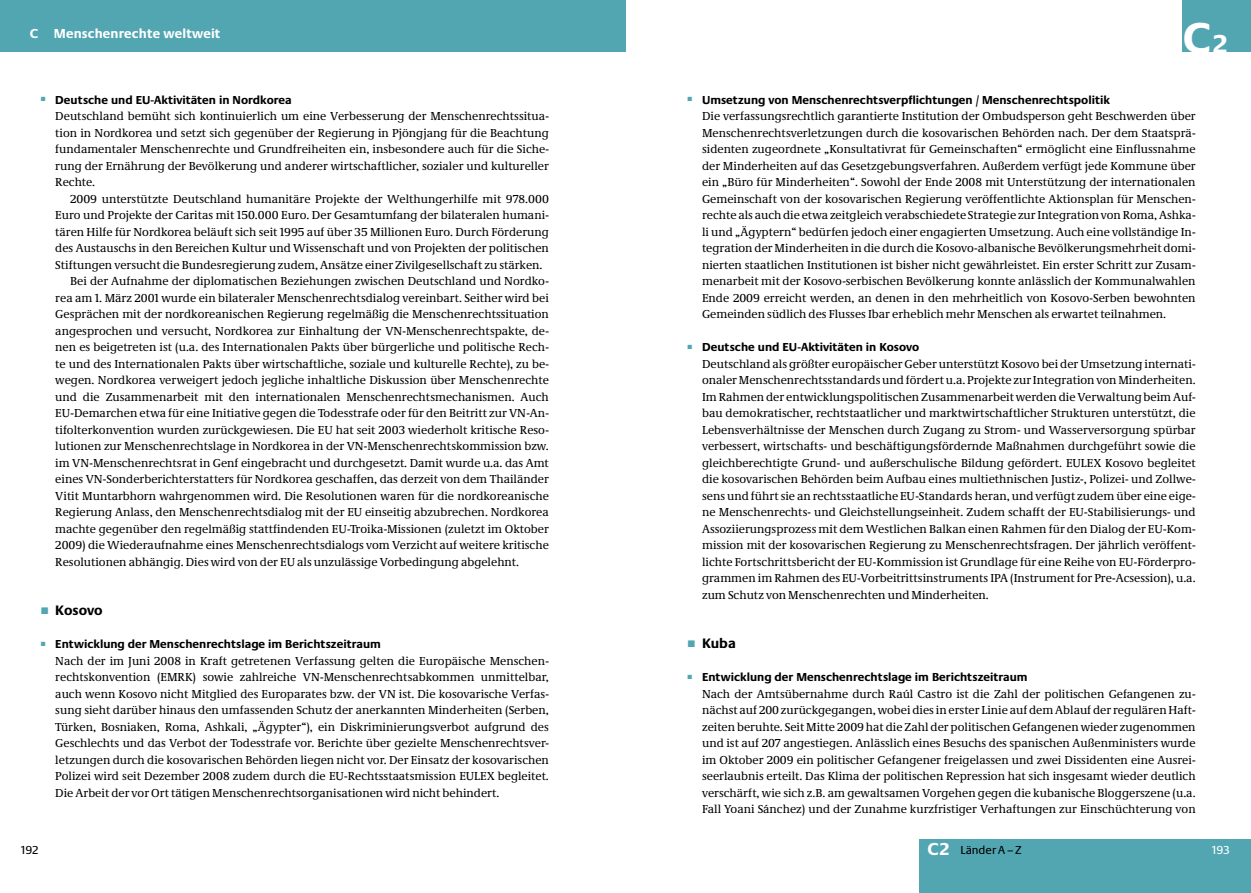
<style>
.page{position:relative;width:1251px;height:893px;background:#fff}
.page>*{position:absolute;margin:0;border:0;box-sizing:border-box;transform-origin:0 0}
.t1{font:700 45px "Neue Praxis";color:#fff}
.t2{font:700 14.25px "Neue Praxis";color:#000}
.t3{font:700 13.5px "Neue Praxis";letter-spacing:.01em;color:#fff}
.t4{font:12px/16.5px "Neue Demos";color:#000;text-align:justify}
.t5{font:700 12px "Neue Praxis";color:#000}
.t6{font:12px "Neue Praxis";color:#000}
.t7{font:12px "Neue Praxis";color:#fff}
.s1{font-family:"Arial";font-weight:400;color:#52a6b2}
.s2{font-size:27px}
.s3{font-weight:700;font-size:18px;color:#fff}
</style>
<div class="page">
<div style="left:0;top:0;width:625px;height:51px;background:#52a6b2"></div>
<div style="left:918px;top:839px;width:332px;height:54px;background:#52a6b2"></div>
<div style="left:1182px;top:0;width:68px;height:51px;background:#52a6b2"></div>
<p class="t3" style="left:30px;top:26px;width:192px">C Menschenrechte weltweit</p>
<p class="t5" style="left:40px;top:92px;width:253px"><sup>■</sup> Deutsche und EU-Aktivitäten in Nordkorea</p>
<p class="t4" style="left:55px;top:108px;width:495px">Deutschland bemüht sich kontinuierlich um eine Verbesserung der Menschenrechtssitua&shy;tion in Nordkorea und setzt sich gegenüber der Regierung in Pjöngjang für die Beachtung fundamentaler Menschenrechte und Grundfreiheiten ein, insbesondere auch für die Siche&shy;rung der Ernährung der Bevölkerung und anderer wirtschaftlicher, sozialer und kultureller Rechte.</p>
<p class="t4" style="left:70px;top:190px;width:480px">2009 unterstützte Deutschland humanitäre Projekte der Welthungerhilfe mit 978.000</p>
<p class="t4" style="left:55px;top:207px;width:495px">Euro und Projekte der Caritas mit 150.000 Euro. Der Gesamtumfang der bilateralen humani-</p>
<p class="t4" style="left:55px;top:223px;width:495px">tären Hilfe für Nordkorea beläuft sich seit 1995 auf über 35 Millionen Euro. Durch Förderung</p>
<p class="t4" style="left:55px;top:240px;width:495px">des Austauschs in den Bereichen Kultur und Wissenschaft und von Projekten der politischen</p>
<p class="t4" style="left:55px;top:256px;width:488px">Stiftungen versucht die Bundesregierung zudem, Ansätze einer Zivilgesellschaft zu stärken.</p>
<p class="t4" style="left:70px;top:273px;width:480px">Bei der Aufnahme der diplomatischen Beziehungen zwischen Deutschland und Nordko-</p>
<p class="t4" style="left:55px;top:289px;width:495px">rea am 1. März 2001 wurde ein bilateraler Menschenrechtsdialog vereinbart. Seither wird bei</p>
<p class="t4" style="left:55px;top:306px;width:495px">Gesprächen mit der nordkoreanischen Regierung regelmäßig die Menschenrechtssituation</p>
<p class="t4" style="left:55px;top:322px;width:495px">angesprochen und versucht, Nordkorea zur Einhaltung der VN-Menschenrechtspakte, de-</p>
<p class="t4" style="left:55px;top:339px;width:495px">nen es beigetreten ist (u.a. des Internationalen Pakts über bürgerliche und politische Rech-</p>
<p class="t4" style="left:55px;top:355px;width:495px">te und des Internationalen Pakts über wirtschaftliche, soziale und kulturelle Rechte), zu be-</p>
<p class="t4" style="left:55px;top:372px;width:495px">wegen. Nordkorea verweigert jedoch jegliche inhaltliche Diskussion über Menschenrechte</p>
<p class="t4" style="left:55px;top:388px;width:495px">und die Zusammenarbeit mit den internationalen Menschenrechtsmechanismen. Auch</p>
<p class="t4" style="left:55px;top:405px;width:495px">EU-Demarchen etwa für eine Initiative gegen die Todesstrafe oder für den Beitritt zur VN-An-</p>
<p class="t4" style="left:55px;top:421px;width:495px">tifolterkonvention wurden zurückgewiesen. Die EU hat seit 2003 wiederholt kritische Reso-</p>
<p class="t4" style="left:55px;top:438px;width:495px">lutionen zur Menschenrechtslage in Nordkorea in der VN-Menschenrechtskommission bzw.</p>
<p class="t4" style="left:55px;top:454px;width:495px">im VN-Menschenrechtsrat in Genf eingebracht und durchgesetzt. Damit wurde u.a. das Amt</p>
<p class="t4" style="left:55px;top:471px;width:495px">eines VN-Sonderberichterstatters für Nordkorea geschaffen, das derzeit von dem Thailänder</p>
<p class="t4" style="left:55px;top:487px;width:495px">Vitit Muntarbhorn wahrgenommen wird. Die Resolutionen waren für die nordkoreanische</p>
<p class="t4" style="left:55px;top:504px;width:495px">Regierung Anlass, den Menschenrechtsdialog mit der EU einseitig abzubrechen. Nordkorea</p>
<p class="t4" style="left:55px;top:520px;width:495px">machte gegenüber den regelmäßig stattfindenden EU-Troika-Missionen (zuletzt im Oktober</p>
<p class="t4" style="left:55px;top:537px;width:495px">2009) die Wiederaufnahme eines Menschenrechtsdialogs vom Verzicht auf weitere kritische</p>
<p class="t4" style="left:55px;top:553px;width:465px">Resolutionen abhängig. Dies wird von der EU als unzulässige Vorbedingung abgelehnt.</p>
<p class="t2" style="left:40px;top:602px;width:64px"><span class="s1">■</span> Kosovo</p>
<p class="t5" style="left:40px;top:637px;width:342px"><sup>■</sup> Entwicklung der Menschenrechtslage im Berichtszeitraum</p>
<p class="t4" style="left:55px;top:652px;width:495px">Nach der im Juni 2008 in Kraft getretenen Verfassung gelten die Europäische Menschen&shy;rechtskonvention (EMRK) sowie zahlreiche VN-Menschenrechtsabkommen unmittelbar, auch wenn Kosovo nicht Mitglied des Europarates bzw. der VN ist. Die kosovarische Verfas&shy;sung sieht darüber hinaus den umfassenden Schutz der anerkannten Minderheiten (Serben, Türken, Bosniaken, Roma, Ashkali, „Ägypter“), ein Diskriminierungsverbot aufgrund des Geschlechts und das Verbot der Todesstrafe vor. Berichte über gezielte Menschenrechtsver&shy;letzungen durch die kosovarischen Behörden liegen nicht vor. Der Einsatz der kosovarischen Polizei wird seit Dezember 2008 zudem durch die EU-Rechtsstaatsmission EULEX begleitet.<br>Die Arbeit der vor Ort tätigen Menschenrechtsorganisationen wird nicht behindert.</p>
<h1 class="t1" style="left:1182px;top:10px;width:46px">C<span class="s2">2</span></h1>
<p class="t5" style="left:687px;top:92px;width:424px"><sup>■</sup> Umsetzung von Menschenrechtsverpflichtungen / Menschenrechtspolitik</p>
<p class="t4" style="left:702px;top:108px;width:495px">Die verfassungsrechtlich garantierte Institution der Ombudsperson geht Beschwerden über Menschenrechtsverletzungen durch die kosovarischen Behörden nach. Der dem Staatsprä&shy;sidenten zugeordnete „Konsultativrat für Gemeinschaften“ ermöglicht eine Einflussnahme der Minderheiten auf das Gesetzgebungsverfahren. Außerdem verfügt jede Kommune über ein „Büro für Minderheiten“. Sowohl der Ende 2008 mit Unterstützung der internationalen Gemeinschaft von der kosovarischen Regierung veröffentlichte Aktionsplan für Menschen&shy;rechte als auch die etwa zeitgleich verabschiedete Strategie zur Integration von Roma, Ashka&shy;li und „Ägyptern“ bedürfen jedoch einer engagierten Umsetzung. Auch eine vollständige In&shy;tegration der Minderheiten in die durch die Kosovo-albanische Bevölkerungsmehrheit domi&shy;nierten staatlichen Institutionen ist bisher nicht gewährleistet. Ein erster Schritt zur Zusam&shy;menarbeit mit der Kosovo-serbischen Bevölkerung konnte anlässlich der Kommunalwahlen Ende 2009 erreicht werden, an denen in den mehrheitlich von Kosovo-Serben bewohnten Gemeinden südlich des Flusses Ibar erheblich mehr Menschen als erwartet teilnahmen.</p>
<p class="t5" style="left:687px;top:340px;width:234px"><sup>■</sup> Deutsche und EU-Aktivitäten in Kosovo</p>
<p class="t4" style="left:702px;top:355px;width:495px">Deutschland als größter europäischer Geber unterstützt Kosovo bei der Umsetzung internati&shy;onaler Menschenrechtsstandards und fördert u.a. Projekte zur Integration von Minderheiten.<br>Im Rahmen der entwicklungspolitischen Zusammenarbeit werden die Verwaltung beim Auf&shy;bau demokratischer, rechtstaatlicher und marktwirtschaftlicher Strukturen unterstützt, die Lebensverhältnisse der Menschen durch Zugang zu Strom- und Wasserversorgung spürbar verbessert, wirtschafts- und beschäftigungsfördernde Maßnahmen durchgeführt sowie die gleichberechtigte Grund- und außerschulische Bildung gefördert. EULEX Kosovo begleitet die kosovarischen Behörden beim Aufbau eines multiethnischen Justiz-, Polizei- und Zollwe&shy;sens und führt sie an rechtsstaatliche EU-Standards heran, und verfügt zudem über eine eige&shy;ne Menschenrechts- und Gleichstellungseinheit. Zudem schafft der EU-Stabilisierungs- und Assoziierungsprozess mit dem Westlichen Balkan einen Rahmen für den Dialog der EU-Kom&shy;mission mit der kosovarischen Regierung zu Menschenrechtsfragen. Der jährlich veröffent&shy;lichte Fortschrittsbericht der EU-Kommission ist Grundlage für eine Reihe von EU-Förderpro&shy;grammen im Rahmen des EU-Vorbeitrittsinstruments IPA (Instrument for Pre-Acsession), u.a. zum Schutz von Menschenrechten und Minderheiten.</p>
<p class="t2" style="left:687px;top:635px;width:50px"><span class="s1">■</span> Kuba</p>
<p class="t5" style="left:687px;top:670px;width:342px"><sup>■</sup> Entwicklung der Menschenrechtslage im Berichtszeitraum</p>
<p class="t4" style="left:702px;top:685px;width:495px">Nach der Amtsübernahme durch Raúl Castro ist die Zahl der politischen Gefangenen zu&shy;nächst auf 200 zurückgegangen, wobei dies in erster Linie auf dem Ablauf der regulären Haft&shy;zeiten beruhte. Seit Mitte 2009 hat die Zahl der politischen Gefangenen wieder zugenommen und ist auf 207 angestiegen. Anlässlich eines Besuchs des spanischen Außenministers wurde im Oktober 2009 ein politischer Gefangener freigelassen und zwei Dissidenten eine Ausrei&shy;seerlaubnis erteilt. Das Klima der politischen Repression hat sich insgesamt wieder deutlich verschärft, wie sich z.B. am gewaltsamen Vorgehen gegen die kubanische Bloggerszene (u.a.<br>Fall Yoani Sánchez) und der Zunahme kurzfristiger Verhaftungen zur Einschüchterung von</p>
<p class="t6" style="left:927px;top:843px;width:96px"><span class="s3">C2</span> Länder A – Z</p>
<p class="t6" style="left:21px;top:842px;width:19px">192</p>
<p class="t7" style="left:1211px;top:842px;width:19px">193</p>
</div>
